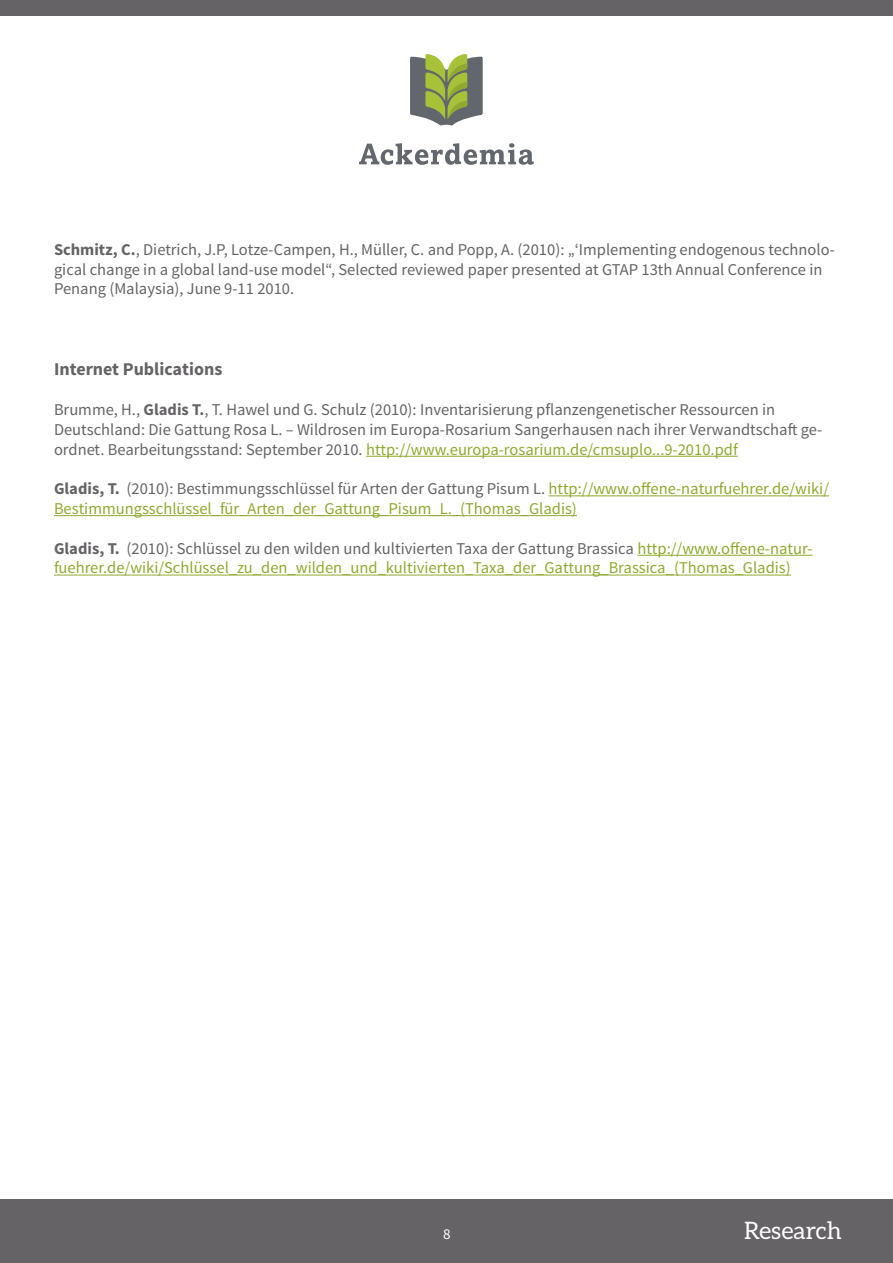
<style>
.page{position:relative;width:893px;height:1263px;background:#fff}
.page>*{position:absolute;margin:0;border:0;box-sizing:border-box;transform-origin:0 0}
.t1{font:24px "Aleo";color:#fff}
.t2{font:700 18px "Source Sans Pro";color:#666366}
.t3{font:16.5px/19.8px "Source Sans Pro";color:#666366}
.t4{font:16.5px/19.8px "Source Sans Pro";color:#90a930}
.t5{font:15px "Source Sans Pro";color:#fff}
.s1{font-weight:700}
.s2{color:#90a930}
.s3{font-weight:700;color:#666366}
.s4{color:#666366}
</style>
<div class="page">
<div style="left:0;top:1199px;width:893px;height:64px;background:#666366"></div>
<div style="left:0;top:0;width:893px;height:16px;background:#666366"></div>
<svg style="left:359px;top:143px;width:175px;height:22px"></svg>
<svg style="left:410px;top:54px;width:73px;height:72px;background:#909b70"></svg>
<hr style="left:366px;top:456px;width:372px;height:1px;background:#90a930">
<hr style="left:548px;top:495px;width:281px;height:1px;background:#90a930">
<hr style="left:54px;top:515px;width:523px;height:1px;background:#90a930">
<hr style="left:637px;top:555px;width:175px;height:1px;background:#90a930">
<hr style="left:54px;top:575px;width:737px;height:1px;background:#90a930">
<p class="t3" style="left:54px;top:240px;width:782px"><span class="s1">Schmitz, C.</span>, Dietrich, J.P, Lotze-Campen, H., Müller, C. and Popp, A. (2010): „‘Implementing endogenous technolo&shy;gical change in a global land-use model“, Selected reviewed paper presented at GTAP 13th Annual Conference in<br>Penang (Malaysia), June 9-11 2010.</p>
<p class="t2" style="left:54px;top:358px;width:170px">Internet Publications</p>
<p class="t3" style="left:54px;top:400px;width:770px">Brumme, H., <span class="s1">Gladis T.</span>, T. Hawel und G. Schulz (2010): Inventarisierung pflanzengenetischer Ressourcen in<br>Deutschland: Die Gattung Rosa L. – Wildrosen im Europa-Rosarium Sangerhausen nach ihrer Verwandtschaft ge&shy;ordnet. Bearbeitungsstand: September 2010. <span class="s2">http://www.europa-rosarium.de/cmsuplo...9-2010.pdf</span></p>
<p class="t4" style="left:54px;top:479px;width:777px"><span class="s3">Gladis, T.</span> <span class="s4">(2010): Bestimmungsschlüssel für Arten der Gattung Pisum L.</span> http://www.offene-naturfuehrer.de/wiki/<br>Bestimmungsschlüssel_für_Arten_der_Gattung_Pisum_L._(Thomas_Gladis)</p>
<p class="t4" style="left:54px;top:538px;width:760px"><span class="s3">Gladis, T.</span> <span class="s4">(2010): Schlüssel zu den wilden und kultivierten Taxa der Gattung Brassica</span> http://www.offene-natur&shy;fuehrer.de/wiki/Schlüssel_zu_den_wilden_und_kultivierten_Taxa_der_Gattung_Brassica_(Thomas_Gladis)</p>
<p class="t5" style="left:443px;top:1225px;width:9px">8</p>
<h1 class="t1" style="left:744px;top:1217px;width:99px">Research</h1>
</div>
